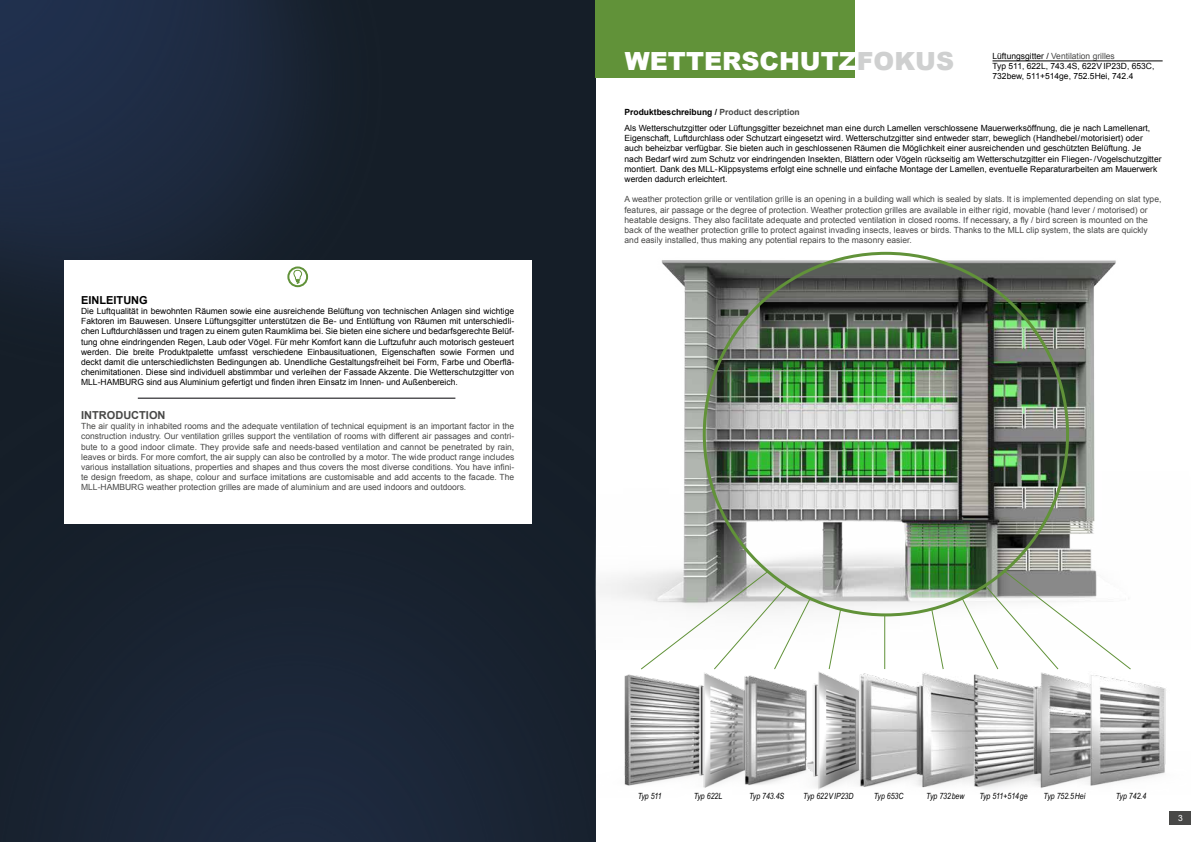
<style>
.page{position:relative;width:1191px;height:842px;background:#fff}
.page>*{position:absolute;margin:0;border:0;box-sizing:border-box;transform-origin:0 0}
.t1{font:900 25px "Arial";color:#fff}
.t2{font:700 11px "Arial";color:#484847}
.t3{font:700 11px "Arial";color:#000}
.t4{font:8.5px/10.2px "Arial";color:#000}
.t5{font:8.5px/10.2px "Arial";color:#484847}
.t6{font:italic 8.5px "Arial Narrow";color:#000}
.t7{font:8.5px "Arial";color:#fff}
.s1{color:#cfd0d0}
.s2{color:#000}
.s3{font-weight:700}
.s4{font-weight:700;color:#484847}
</style>
<div class="page">
<img style="left:0;top:0;width:595px;height:842px">
<div style="left:595px;top:0;width:260px;height:78px;background:#619239"></div>
<hr style="left:992px;top:61px;width:170px;height:1px;background:#000">
<img style="left:595px;top:230px;width:521px;height:420px">
<div style="left:64px;top:260px;width:467px;height:264px;background:#fff"></div>
<svg style="left:288px;top:267px;width:19px;height:19px"></svg>
<div style="left:287px;top:266px;width:21px;height:21px;border:2px solid #619239;border-radius:50%"></div>
<svg style="left:293px;top:269px;width:9px;height:15px"></svg>
<hr style="left:138px;top:398px;width:317px;height:1px;background:#020005">
<img style="left:595px;top:672px;width:80px;height:125px">
<img style="left:675px;top:672px;width:57px;height:116px">
<img style="left:732px;top:675px;width:58px;height:110px">
<img style="left:790px;top:672px;width:57px;height:118px">
<img style="left:847px;top:673px;width:58px;height:114px">
<img style="left:905px;top:673px;width:58px;height:115px">
<img style="left:963px;top:674px;width:57px;height:115px">
<img style="left:1020px;top:672px;width:58px;height:116px">
<img style="left:1078px;top:675px;width:88px;height:111px">
<hr style="left:884px;top:615px;width:1px;height:54px;background:#619239">
<svg style="left:640px;top:570px;width:171px;height:100px"></svg>
<svg style="left:960px;top:570px;width:171px;height:100px"></svg>
<svg style="left:828px;top:607px;width:14px;height:63px"></svg>
<svg style="left:930px;top:607px;width:14px;height:62px"></svg>
<div style="left:1169px;top:812px;width:22px;height:13px;background:#484847"></div>
<p class="t3" style="left:81px;top:293px;width:68px">EINLEITUNG</p>
<p class="t4" style="left:81px;top:306px;width:434px;text-align:justify">Die Luftqualität in bewohnten Räumen sowie eine ausreichende Belüftung von technischen Anlagen sind wichtige Faktoren im Bauwesen. Unsere Lüftungsgitter unterstützen die Be- und Entlüftung von Räumen mit unterschiedli&shy;chen Luftdurchlässen und tragen zu einem guten Raumklima bei. Sie bieten eine sichere und bedarfsgerechte Belüf&shy;tung ohne eindringenden Regen, Laub oder Vögel. Für mehr Komfort kann die Luftzufuhr auch motorisch gesteuert werden. Die breite Produktpalette umfasst verschiedene Einbausituationen, Eigenschaften sowie Formen und deckt damit die unterschiedlichsten Bedingungen ab. Unendliche Gestaltungsfreiheit bei Form, Farbe und Oberflä&shy;chenimitationen. Diese sind individuell abstimmbar und verleihen der Fassade Akzente. Die Wetterschutzgitter von MLL-HAMBURG sind aus Aluminium gefertigt und finden ihren Einsatz im Innen- und Außenbereich.</p>
<p class="t2" style="left:81px;top:408px;width:86px">INTRODUCTION</p>
<p class="t5" style="left:81px;top:421px;width:434px;text-align:justify">The air quality in inhabited rooms and the adequate ventilation of technical equipment is an important factor in the construction industry. Our ventilation grilles support the ventilation of rooms with different air passages and contri&shy;bute to a good indoor climate. They provide safe and needs-based ventilation and cannot be penetrated by rain, leaves or birds. For more comfort, the air supply can also be controlled by a motor. The wide product range includes various installation situations, properties and shapes and thus covers the most diverse conditions. You have infini&shy;te design freedom, as shape, colour and surface imitations are customisable and add accents to the facade. The MLL-HAMBURG weather protection grilles are made of aluminium and are used indoors and outdoors.</p>
<h1 class="t1" style="left:625px;top:43px;width:331px">WETTERSCHUTZ<span class="s1">FOKUS</span></h1>
<p class="t5" style="left:992px;top:51px;width:124px"><span class="s2">Lüftungsgitter /</span> Ventilation grilles</p>
<p class="t4" style="left:624px;top:104px;width:527px;line-height:16.2px"><span class="s3">Produktbeschreibung /</span> <span class="s4">Product description<br></span>Als Wetterschutzgitter oder Lüftungsgitter bezeichnet man eine durch Lamellen verschlossene Mauerwerksöffnung, die je nach Lamellenart,</p>
<p class="t4" style="left:624px;top:133px;width:538px">Eigenschaft, Luftdurchlass oder Schutzart eingesetzt wird. Wetterschutzgitter sind entweder starr, beweglich (Handhebel / motorisiert) oder auch beheizbar verfügbar. Sie bieten auch in geschlossenen Räumen die Möglichkeit einer ausreichenden und geschützten Belüftung. Je nach Bedarf wird zum Schutz vor eindringenden Insekten, Blättern oder Vögeln rückseitig am Wetterschutzgitter ein Fliegen- / Vogelschutzgitter montiert. Dank des MLL- Klippsystems erfolgt eine schnelle und einfache Montage der Lamellen, eventuelle Reparaturarbeiten am Mauerwerk werden dadurch erleichtert.</p>
<p class="t5" style="left:624px;top:194px;width:538px">A weather protection grille or ventilation grille is an opening in a building wall which is sealed by slats. It is implemented depending on slat type, features, air passage or the degree of protection. Weather protection grilles are available in either rigid, movable (hand lever / motorised) or heatable designs. They also facilitate adequate and protected ventilation in closed rooms. If necessary, a fly / bird screen is mounted on the back of the weather protection grille to protect against invading insects, leaves or birds. Thanks to the MLL clip system, the slats are quickly and easily installed, thus making any potential repairs to the masonry easier.</p>
<p class="t4" style="left:992px;top:61px;width:163px">Typ 511, 622L, 743.4S, 622V IP23D, 653C,<br>732bew, 511+514ge, 752.5Hei, 742.4</p>
<p class="t6" style="left:637px;top:790px;width:26px">Typ 511</p>
<p class="t6" style="left:693px;top:790px;width:30px">Typ 622L</p>
<p class="t6" style="left:749px;top:790px;width:37px">Typ 743.4S</p>
<p class="t6" style="left:803px;top:790px;width:52px">Typ 622V IP23D</p>
<p class="t6" style="left:873px;top:790px;width:31px">Typ 653C</p>
<p class="t6" style="left:926px;top:790px;width:40px">Typ 732 bew</p>
<p class="t6" style="left:979px;top:790px;width:50px">Typ 511+514 ge</p>
<p class="t6" style="left:1043px;top:790px;width:43px">Typ 752.5 Hei</p>
<p class="t6" style="left:1115px;top:790px;width:32px">Typ 742.4</p>
<p class="t7" style="left:1178px;top:812px;width:6px">3</p>
</div>
